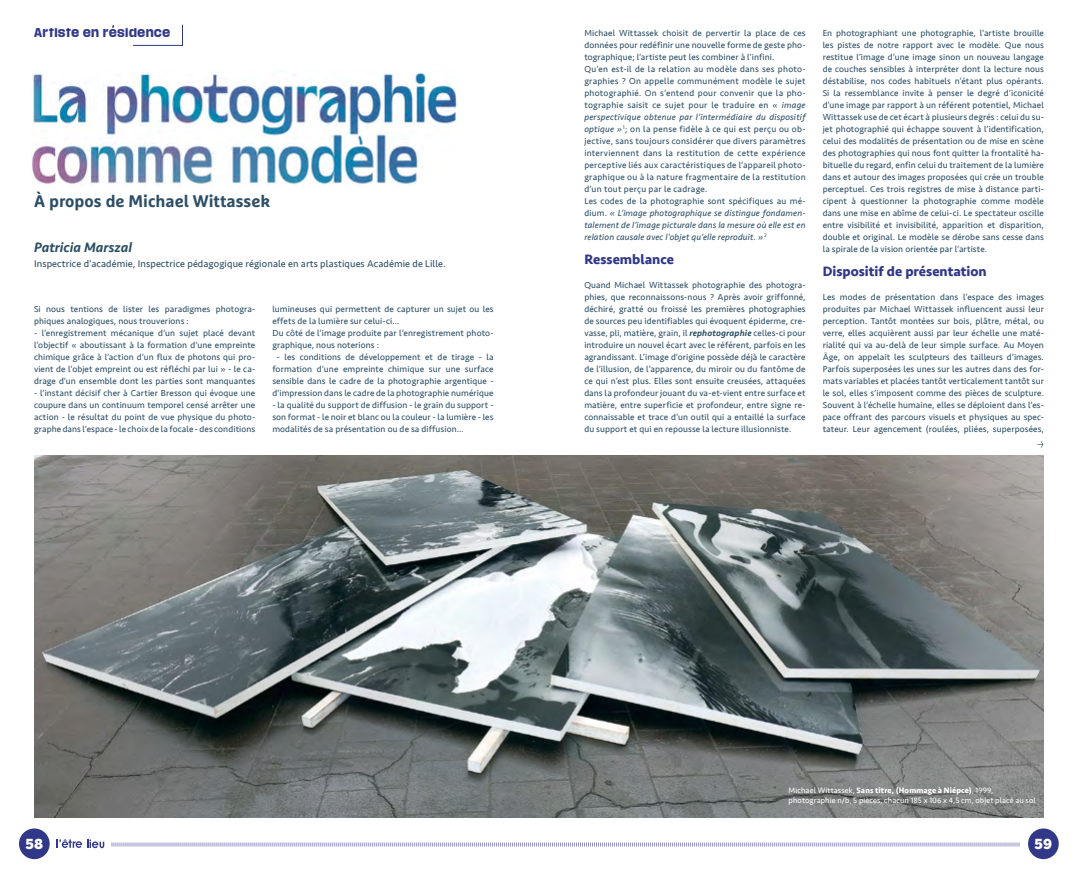
<style>
.page{position:relative;width:1078px;height:879px;background:#fff}
.page>*{position:absolute;margin:0;border:0;box-sizing:border-box;transform-origin:0 0}
.t1{font:700 16.8px "Marselis Pro";color:#2b4e65}
.t2{font:900 14.5px "Filson Pro";color:#fff;scale:.9 1}
.t3{font:700 14px "Seravek";color:#303887}
.t4{font:italic 500 14px "Seravek";color:#2b4e65}
.t5{font:700 11px "Media Sans Web";letter-spacing:.08em;color:#303887}
.t6{font:10px "Seravek";letter-spacing:.01em;color:#2b4e65}
.t7{font:9px/12px "Seravek";letter-spacing:.015em;color:#2b4e65;text-align:justify}
.t8{font:8px/10px "Seravek";letter-spacing:.01em;color:#fff}
.s1{font-style:italic}
.s2{font-weight:500;font-style:italic}
.s3{font-weight:700}
</style>
<div class="page">
<img style="left:34px;top:455px;width:1009px;height:362px">
<img style="left:32px;top:72px;width:426px;height:113px">
<svg style="left:133px;top:24px;width:50px;height:22px"></svg>
<svg style="left:111px;top:842px;width:908px;height:5px"></svg>
<div style="left:19px;top:828px;width:31px;height:31px;background:#303887;border-radius:50%"></div>
<svg style="left:57px;top:839px;width:47px;height:9px"></svg>
<div style="left:1027px;top:828px;width:31px;height:31px;background:#303887;border-radius:50%"></div>
<p class="t5" style="left:34px;top:27px;width:138px">Artiste en residence</p>
<h1 class="t1" style="left:34px;top:191px;width:238px">À propos de Michael Wittassek</h1>
<h3 class="t4" style="left:34px;top:239px;width:100px">Patricia Marszal</h3>
<p class="t6" style="left:34px;top:256px;width:413px">Inspectrice d’académie, Inspectrice pédagogique régionale en arts plastiques Académie de Lille.</p>
<p class="t7" style="left:34px;top:303px;width:223px">Si nous tentions de lister les paradigmes photogra&shy;phiques analogiques, nous trouverions :</p>
<p class="t7" style="left:34px;top:327px;width:223px">- l’enregistrement mécanique d’un sujet placé devant l’objectif « aboutissant à la formation d’une empreinte chimique grâce à l’action d’un flux de photons qui pro&shy;vient de l’objet empreint ou est réfléchi par lui » - le ca&shy;drage d’un ensemble dont les parties sont manquantes</p>
<p class="t7" style="left:34px;top:387px;width:223px">- l’instant décisif cher à Cartier Bresson qui évoque une coupure dans un continuum temporel censé arrêter une action - le résultat du point de vue physique du photo&shy;graphe dans l’espace - le choix de la focale - des conditions</p>
<p class="t7" style="left:272px;top:303px;width:223px;text-align:left">lumineuses qui permettent de capturer un sujet ou les effets de la lumière sur celui-ci…<br>Du côté de l’image produite par l’enregistrement photo&shy;graphique, nous noterions :</p>
<p class="t7" style="left:272px;top:351px;width:223px;text-align:center">- les conditions de développement et de tirage - la formation d’une empreinte chimique sur une surface sensible dans le cadre de la photographie argentique - d’impression dans le cadre de la photographie numérique</p>
<p class="t7" style="left:272px;top:399px;width:223px">- la qualité du support de diffusion - le grain du support - son format - le noir et blanc ou la couleur - la lumière - les modalités de sa présentation ou de sa diffusion…</p>
<p class="t7" style="left:584px;top:27px;width:223px;text-align:left">Michael Wittassek choisit de pervertir la place de ces données pour redéfinir une nouvelle forme de geste pho&shy;tographique; l’artiste peut les combiner à l’infini.<br>Qu’en est-il de la relation au modèle dans ses photo&shy;graphies ? On appelle communément modèle le sujet photographié. On s’entend pour convenir que la pho&shy;tographie saisit ce sujet pour le traduire en « <span class="s1">image perspectivique obtenue par l’intermédiaire du dispositif optique »</span><sup>1</sup>; on la pense fidèle à ce qui est perçu ou ob&shy;jective, sans toujours considérer que divers paramètres interviennent dans la restitution de cette expérience perceptive liés aux caractéristiques de l’appareil photo&shy;graphique ou à la nature fragmentaire de la restitution d’un tout perçu par le cadrage.<br>Les codes de la photographie sont spécifiques au mé&shy;dium. <span class="s1">« L’image photographique se distingue fondamen&shy;talement de l’image picturale dans la mesure où elle est en relation causale avec l’objet qu’elle reproduit. »</span> <sup>2</sup></p>
<h3 class="t3" style="left:584px;top:248px;width:91px">Ressemblance</h3>
<p class="t7" style="left:584px;top:279px;width:223px">Quand Michael Wittassek photographie des photogra&shy;phies, que reconnaissons-nous ? Après avoir griffonné, déchiré, gratté ou froissé les premières photographies de sources peu identifiables qui évoquent épiderme, cre&shy;vasse, pli, matière, grain, il <span class="s2">rephotographie</span> celles-ci pour introduire un nouvel écart avec le référent, parfois en les agrandissant. L’image d’origine possède déjà le caractère de l’illusion, de l’apparence, du miroir ou du fantôme de ce qui n’est plus. Elles sont ensuite creusées, attaquées dans la profondeur jouant du va-et-vient entre surface et matière, entre superficie et profondeur, entre signe re&shy;connaissable et trace d’un outil qui a entaillé la surface du support et qui en repousse la lecture illusionniste.</p>
<p class="t7" style="left:822px;top:27px;width:223px">En photographiant une photographie, l’artiste brouille les pistes de notre rapport avec le modèle. Que nous restitue l’image d’une image sinon un nouveau langage de couches sensibles à interpréter dont la lecture nous déstabilise, nos codes habituels n’étant plus opérants.<br>Si la ressemblance invite à penser le degré d’iconicité d’une image par rapport à un référent potentiel, Michael Wittassek use de cet écart à plusieurs degrés : celui du su&shy;jet photographié qui échappe souvent à l’identification, celui des modalités de présentation ou de mise en scène des photographies qui nous font quitter la frontalité ha&shy;bituelle du regard, enfin celui du traitement de la lumière dans et autour des images proposées qui crée un trouble perceptuel. Ces trois registres de mise à distance parti&shy;cipent à questionner la photographie comme modèle dans une mise en abîme de celui-ci. Le spectateur oscille entre visibilité et invisibilité, apparition et disparition, double et original. Le modèle se dérobe sans cesse dans la spirale de la vision orientée par l’artiste.</p>
<h3 class="t3" style="left:822px;top:260px;width:165px">Dispositif de présentation</h3>
<p class="t7" style="left:822px;top:291px;width:223px">Les modes de présentation dans l’espace des images produites par Michael Wittassek influencent aussi leur perception. Tantôt montées sur bois, plâtre, métal, ou verre, elles acquièrent aussi par leur échelle une maté&shy;rialité qui va au-delà de leur simple surface. Au Moyen Âge, on appelait les sculpteurs des tailleurs d’images.<br>Parfois superposées les unes sur les autres dans des for&shy;mats variables et placées tantôt verticalement tantôt sur le sol, elles s’imposent comme des pièces de sculpture.<br>Souvent à l’échelle humaine, elles se déploient dans l’es&shy;pace offrant des parcours visuels et physiques au spec&shy;tateur. Leur agencement (roulées, pliées, superposées,</p>
<p class="t8" style="left:788px;top:785px;width:248px">Michael Wittassek, <span class="s3">Sans titre, (Hommage à Niépce)</span>, 1999, photographie n/b, 5 pièces, chacun 185 x 106 x 4,5 cm, objet placé au sol</p>
<h2 class="t2" style="left:25px;top:836px;width:21px">58</h2>
<h2 class="t2" style="left:1034px;top:836px;width:21px">59</h2>
</div>
